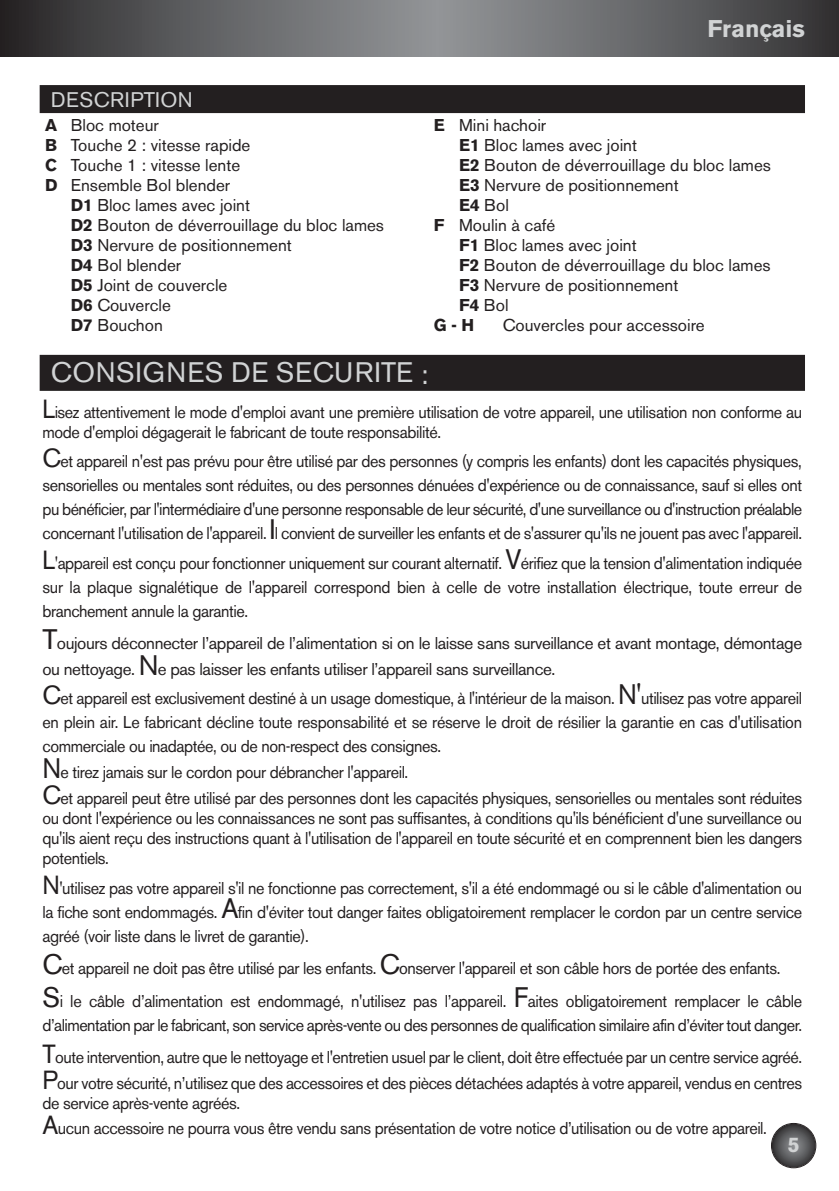
<style>
.page{position:relative;width:839px;height:1191px;background:#fff}
.page>*{position:absolute;margin:0;border:0;box-sizing:border-box;transform-origin:0 0}
.t1{font:28px "Akzidenz Grotesk BE";letter-spacing:.02em;color:#d1d3d4}
.t2{font:700 24px "Akzidenz Grotesk BE";color:#d1d3d4}
.t3{font:21px "Akzidenz Grotesk BE";letter-spacing:.02em;color:#d1d3d4}
.t4{font:700 21px "Akzidenz Grotesk BE";color:#d1d3d4}
.t5{font:17px/24px "Akzidenz Grotesk BE";letter-spacing:-.025em;color:#231f20;scale:.95 1}
.t6{font:17px/20px "Akzidenz Grotesk BE";color:#231f20}
.t7{font:17px/26px "Akzidenz Grotesk BE";letter-spacing:-.025em;color:#231f20}
.t8{font:700 17px "Akzidenz Grotesk BE";color:#231f20}
.s1{font-weight:700}
.s2{font-size:26px}
.s3{font-size:28px}
</style>
<div class="page">
<div style="left:40px;top:85px;width:765px;height:28px;background:#231f20"></div>
<div style="left:40px;top:355px;width:765px;height:36px;background:#231f20"></div>
<svg style="left:0;top:0;width:839px;height:57px;background:#626365"></svg>
<svg style="left:772px;top:1124px;width:43px;height:43px"></svg>
<div style="left:771px;top:1123px;width:45px;height:45px;border:2px solid #231f20;border-radius:50%"></div>
<p class="t3" style="left:51px;top:92px;width:143px">DESCRIPTION</p>
<p class="t6" style="left:45px;top:116px;width:207px"><span class="s1">A</span> Bloc moteur<br><span class="s1">B</span> Touche 2 : vitesse rapide<br><span class="s1">C</span> Touche 1 : vitesse lente<br><span class="s1">D</span> Ensemble Bol blender</p>
<p class="t6" style="left:71px;top:196px;width:315px"><span class="s1">D1</span> Bloc lames avec joint<br><span class="s1">D2</span> Bouton de déverrouillage du bloc lames<br><span class="s1">D3</span> Nervure de positionnement<br><span class="s1">D4</span> Bol blender<br><span class="s1">D5</span> Joint de couvercle<br><span class="s1">D6</span> Couvercle<br><span class="s1">D7</span> Bouchon</p>
<h2 class="t2" style="left:708px;top:20px;width:99px">Français</h2>
<p class="t6" style="left:434px;top:116px;width:114px"><span class="s1">E</span> Mini hachoir</p>
<p class="t6" style="left:459px;top:136px;width:179px"><span class="s1">E1</span> Bloc lames avec joint</p>
<p class="t6" style="left:459px;top:156px;width:313px"><span class="s1">E2</span> Bouton de déverrouillage du bloc lames</p>
<p class="t6" style="left:459px;top:176px;width:221px"><span class="s1">E3</span> Nervure de positionnement</p>
<p class="t7" style="left:459px;top:193px;width:51px"><span class="s1">E4</span> Bol</p>
<p class="t6" style="left:434px;top:216px;width:123px"><span class="s1">F</span> Moulin à café</p>
<p class="t6" style="left:459px;top:236px;width:179px"><span class="s1">F1</span> Bloc lames avec joint</p>
<p class="t6" style="left:459px;top:256px;width:313px"><span class="s1">F2</span> Bouton de déverrouillage du bloc lames</p>
<p class="t6" style="left:459px;top:276px;width:221px"><span class="s1">F3</span> Nervure de positionnement</p>
<p class="t7" style="left:459px;top:293px;width:51px"><span class="s1">F4</span> Bol</p>
<p class="t8" style="left:434px;top:319px;width:42px">G - H</p>
<p class="t6" style="left:503px;top:316px;width:203px">Couvercles pour accessoire</p>
<h1 class="t1" style="left:51px;top:362px;width:379px">CONSIGNES DE SECURITE :</h1>
<p class="t5" style="left:42px;top:403px;width:801px;line-height:20px"><span class="s2">L</span>isez attentivement le mode d'emploi avant une première utilisation de votre appareil, une utilisation non conforme au mode d'emploi dégagerait le fabricant de toute responsabilité.</p>
<p class="t5" style="left:42px;top:451px;width:801px;text-align:justify"><span class="s2">C</span>et appareil n'est pas prévu pour être utilisé par des personnes (y compris les enfants) dont les capacités physiques, sensorielles ou mentales sont réduites, ou des personnes dénuées d'expérience ou de connaissance, sauf si elles ont pu bénéficier, par l'intermédiaire d'une personne responsable de leur sécurité, d'une surveillance ou d'instruction préalable concernant l'utilisation de l'appareil. <span class="s3">I</span>l convient de surveiller les enfants et de s'assurer qu'ils ne jouent pas avec l'appareil.</p>
<p class="t5" style="left:42px;top:553px;width:801px;text-align:justify"><span class="s2">L</span>'appareil est conçu pour fonctionner uniquement sur courant alternatif. <span class="s3">V</span>érifiez que la tension d'alimentation indiquée sur la plaque signalétique de l'appareil correspond bien à celle de votre installation électrique, toute erreur de branchement annule la garantie.</p>
<p class="t7" style="left:42px;top:631px;width:761px"><span class="s3">T</span>oujours déconnecter l’appareil de l’alimentation si on le laisse sans surveillance et avant montage, démontage ou nettoyage. <span class="s3">N</span>e pas laisser les enfants utiliser l’appareil sans surveillance.</p>
<p class="t5" style="left:42px;top:688px;width:801px;text-align:justify"><span class="s2">C</span>et appareil est exclusivement destiné à un usage domestique, à l'intérieur de la maison. <span class="s3">N'</span>utilisez pas votre appareil en plein air. Le fabricant décline toute responsabilité et se réserve le droit de résilier la garantie en cas d'utilisation commerciale ou inadaptée, ou de non-respect des consignes.</p>
<p class="t5" style="left:42px;top:761px;width:801px;line-height:25.6px"><span class="s3">N</span>e tirez jamais sur le cordon pour débrancher l'appareil.<br><span class="s2">C</span>et appareil peut être utilisé par des personnes dont les capacités physiques, sensorielles ou mentales sont réduites</p>
<p class="t5" style="left:42px;top:809px;width:801px;line-height:20px;text-align:justify">ou dont l'expérience ou les connaissances ne sont pas suffisantes, à conditions qu'ils bénéficient d'une surveillance ou qu'ils aient reçu des instructions quant à l'utilisation de l'appareil en toute sécurité et en comprennent bien les dangers potentiels.</p>
<p class="t5" style="left:42px;top:877px;width:801px;text-align:justify"><span class="s2">N</span>'utilisez pas votre appareil s'il ne fonctionne pas correctement, s'il a été endommagé ou si le câble d'alimentation ou la fiche sont endommagés. <span class="s3">A</span>fin d'éviter tout danger faites obligatoirement remplacer le cordon par un centre service agréé (voir liste dans le livret de garantie).</p>
<p class="t5" style="left:42px;top:953px;width:801px;line-height:32.6px"><span class="s3">C</span>et appareil ne doit pas être utilisé par les enfants. <span class="s3">C</span>onserver l'appareil et son câble hors de portée des enfants.<br><span class="s3">S</span>i le câble d’alimentation est endommagé, n'utilisez pas l’appareil. <span class="s3">F</span>aites obligatoirement remplacer le câble</p>
<p class="t5" style="left:42px;top:1010px;width:801px;line-height:32.6px">d’alimentation par le fabricant, son service après-vente ou des personnes de qualification similaire afin d’éviter tout danger.<br><span class="s2">T</span>oute intervention, autre que le nettoyage et l'entretien usuel par le client, doit être effectuée par un centre service agréé.</p>
<p class="t5" style="left:42px;top:1074px;width:801px;line-height:20px"><span class="s2">P</span>our votre sécurité, n’ utilisez que des accessoires et des pièces détachées adaptés à votre appareil, vendus en centres de service après-vente agréés.</p>
<p class="t5" style="left:42px;top:1118px;width:764px"><span class="s2">A</span>ucun accessoire ne pourra vous être vendu sans présentation de votre notice d’utilisation ou de votre appareil.</p>
<p class="t4" style="left:788px;top:1137px;width:13px">5</p>
</div>
